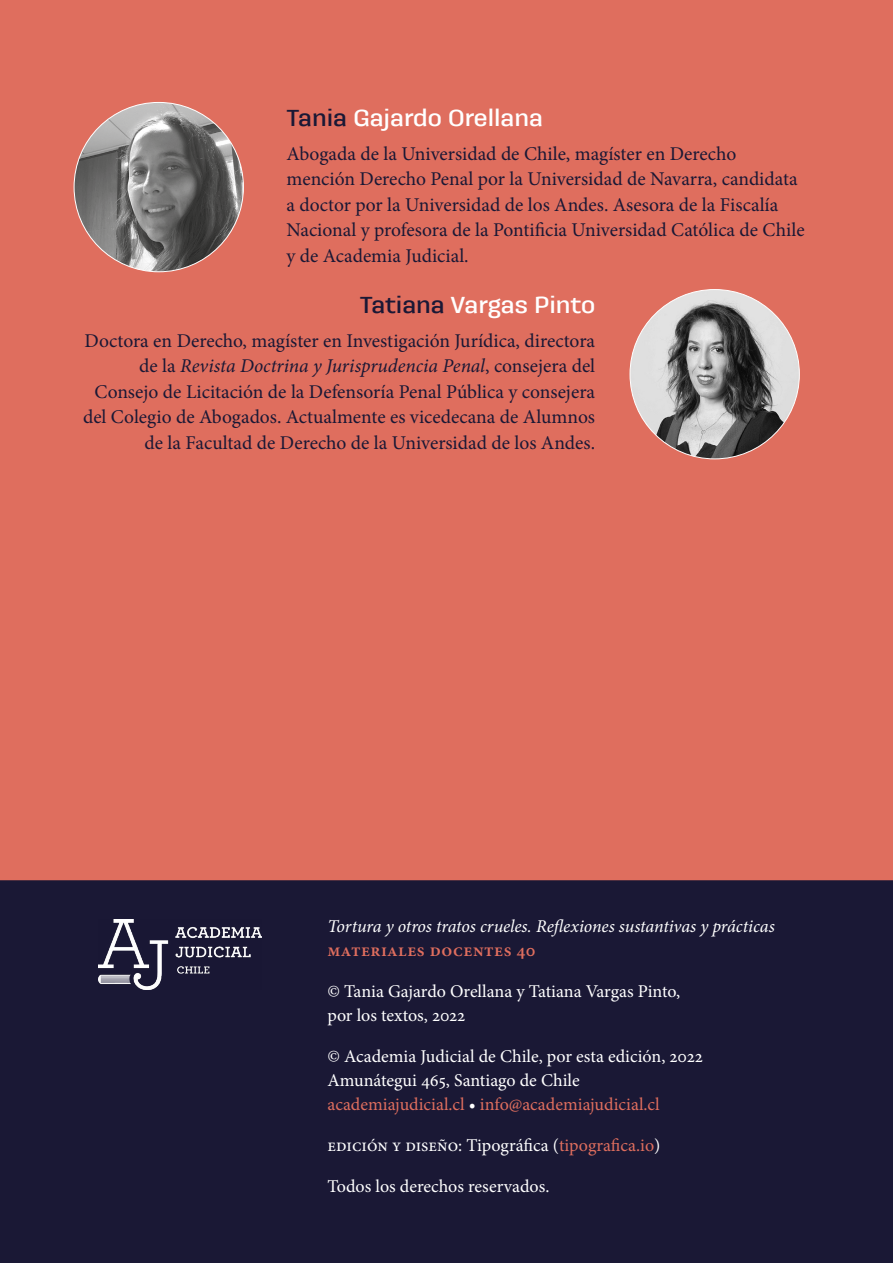
<style>
.page{position:relative;width:893px;height:1263px;background:#fff}
.page>*{position:absolute;margin:0;border:0;box-sizing:border-box;transform-origin:0 0}
.aj-bio-name-left{font:700 24px "Galeana Standard";color:#fff}
.aj-bio-name-right{font:700 24px "Galeana Standard";color:#fff}
.aj-bio-text-right{font:19.5px/25.5px "Minion Pro";color:#1a1835;text-align:right}
.aj-bio-text-left{font:19.5px/25.5px "Minion Pro";color:#1a1835}
.aj-legal-2{font:18px/24px "Minion Pro";color:#fff}
.aj-legal-1{font:italic 18px "Minion Pro";letter-spacing:-.01em;color:#fff}
.aj-legal-1-2{font:18px "Minion Pro";color:#df6e5e}
.aj-legal-1-3{font:18px "Minion Pro";color:#fff}
.aj-legal-1-4{font:600 18px "Minion Pro";letter-spacing:.025em;color:#df6e5e}
.s1{color:#1a1835}
.s2{font-style:italic}
.s3{color:#fff}
.s4{color:#df6e5e}
</style>
<div class="page">
<div style="left:0;top:0;width:893px;height:880px;background:#df6e5e"></div>
<img style="left:74px;top:102px;width:169px;height:170px;border-radius:85px">
<div style="left:0;top:880px;width:893px;height:383px;background:#1a1835"></div>
<img style="left:99px;top:919px;width:162px;height:71px">
<img style="left:630px;top:290px;width:169px;height:169px;border-radius:85px">
<p class="aj-bio-name-left" style="left:286px;top:103px;width:258px"><span class="s1">Tania</span> Gajardo Orellana</p>
<p class="aj-bio-text-left" style="left:286px;top:141px;width:520px">Abogada de la Universidad de Chile, magíster en Derecho mención Derecho Penal por la Universidad de Navarra, candidata a doctor por la Universidad de los Andes. Asesora de la Fiscalía Nacional y profesora de la Pontificia Universidad Católica de Chile y de Academia Judicial.</p>
<p class="aj-bio-name-right" style="left:360px;top:290px;width:237px"><span class="s1">Tatiana</span> Vargas Pinto</p>
<p class="aj-bio-text-right" style="left:83px;top:328px;width:514px">Doctora en Derecho, magíster en Investigación Jurídica, directora de la <span class="s2">Revista Doctrina y Jurisprudencia Penal</span>, consejera del Consejo de Licitación de la Defensoría Penal Pública y consejera del Colegio de Abogados. Actualmente es vicedecana de Alumnos de la Facultad de Derecho de la Universidad de los Andes.</p>
<p class="aj-legal-1" style="left:327px;top:914px;width:449px">Tortura y otros tratos crueles. Reflexiones sustantivas y prácticas</p>
<p class="aj-legal-1-4" style="left:327px;top:938px;width:210px">materiales docentes 40</p>
<p class="aj-legal-2" style="left:327px;top:979px;width:354px">© Tania Gajardo Orellana y Tatiana Vargas Pinto, por los textos, 2022</p>
<p class="aj-legal-2" style="left:327px;top:1044px;width:377px">© Academia Judicial de Chile, por esta edición, 2022</p>
<p class="aj-legal-1-3" style="left:327px;top:1068px;width:254px">Amunátegui 465, Santiago de Chile</p>
<p class="aj-legal-1-2" style="left:327px;top:1092px;width:334px">academiajudicial.cl <span class="s3">•</span> info@academiajudicial.cl</p>
<p class="aj-legal-2" style="left:327px;top:1133px;width:335px">edición y diseño: Tipográfica (<span class="s4">tipografica.io</span>)</p>
<p class="aj-legal-2" style="left:327px;top:1174px;width:224px">Todos los derechos reservados.</p>
</div>
